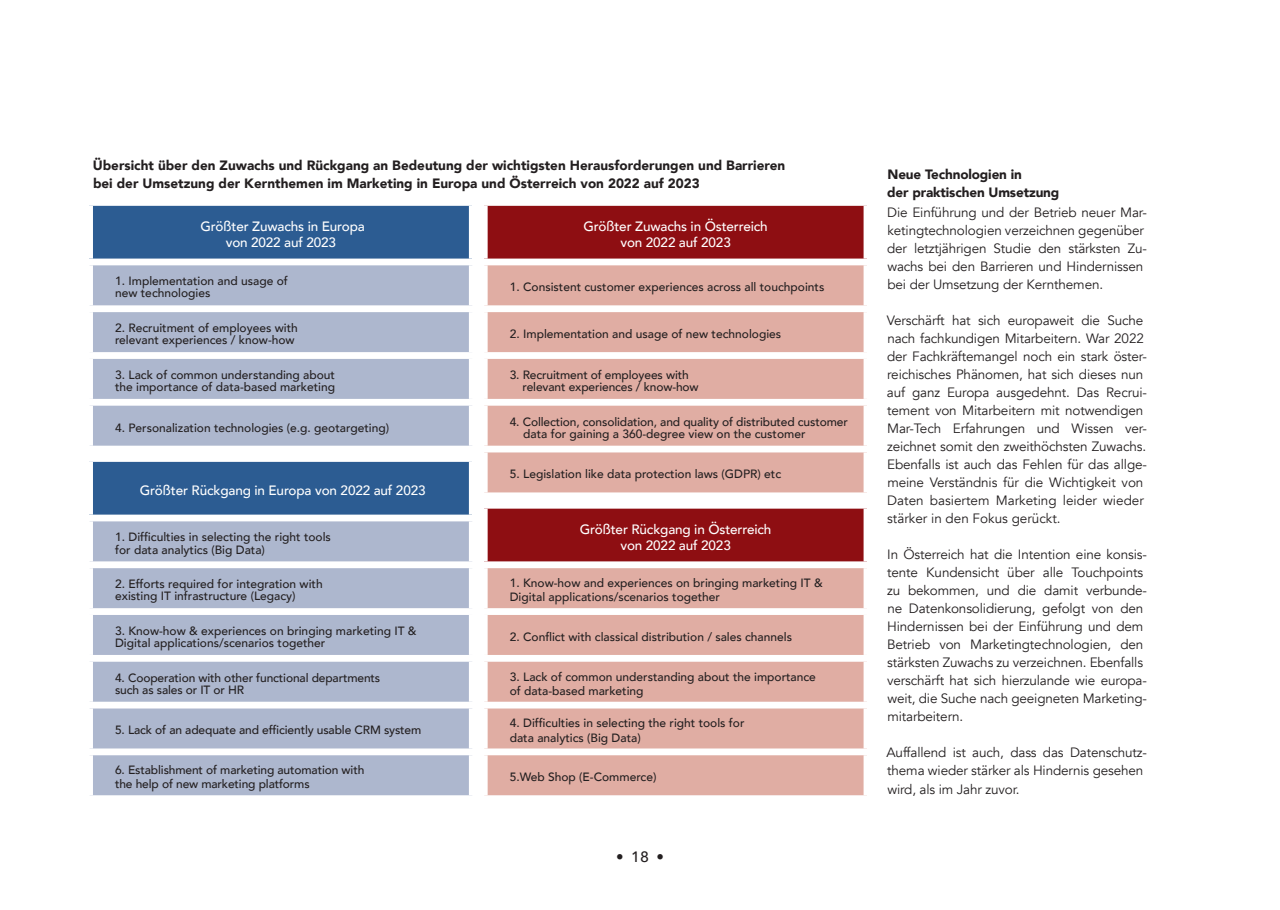
<style>
.page{position:relative;width:1280px;height:910px;background:#fff}
.page>*{position:absolute;margin:0;border:0;box-sizing:border-box;transform-origin:0 0}
.t1{font:500 15px "Avenir Next";color:#231f20}
.t2{font:13.5px/18px "Avenir";letter-spacing:-.01em;color:#231f20}
.t3{font:900 13.5px/18px "Avenir";color:#231f20}
.t4{font:500 13.5px/16.2px "Avenir";letter-spacing:-.01em;color:#fff;text-align:center}
.t5{font:500 12px/12.1px "Avenir";color:#231f20}
</style>
<div class="page">
<div style="left:90px;top:202px;width:382px;height:60px;background:#2c5c92"></div>
<div style="left:93px;top:265px;width:376px;height:181px;background:#adb7ce"></div>
<div style="left:86px;top:199px;width:390px;height:7px;background:#fff"></div>
<div style="left:86px;top:206px;width:7px;height:53px;background:#fff"></div>
<div style="left:469px;top:206px;width:7px;height:53px;background:#fff"></div>
<div style="left:86px;top:259px;width:390px;height:6px;background:#fff"></div>
<div style="left:86px;top:305px;width:390px;height:7px;background:#fff"></div>
<div style="left:86px;top:352px;width:390px;height:7px;background:#fff"></div>
<div style="left:86px;top:399px;width:390px;height:7px;background:#fff"></div>
<div style="left:484px;top:202px;width:383px;height:60px;background:#8e0e12"></div>
<div style="left:488px;top:265px;width:375px;height:227px;background:#e0ada3"></div>
<div style="left:481px;top:199px;width:389px;height:7px;background:#fff"></div>
<div style="left:481px;top:206px;width:7px;height:53px;background:#fff"></div>
<div style="left:863px;top:206px;width:7px;height:53px;background:#fff"></div>
<div style="left:481px;top:259px;width:389px;height:6px;background:#fff"></div>
<div style="left:481px;top:305px;width:389px;height:7px;background:#fff"></div>
<div style="left:481px;top:352px;width:389px;height:7px;background:#fff"></div>
<div style="left:481px;top:399px;width:389px;height:7px;background:#fff"></div>
<div style="left:481px;top:446px;width:389px;height:6px;background:#fff"></div>
<div style="left:90px;top:458px;width:382px;height:60px;background:#2c5c92"></div>
<div style="left:93px;top:521px;width:376px;height:274px;background:#adb7ce"></div>
<div style="left:86px;top:455px;width:390px;height:7px;background:#fff"></div>
<div style="left:86px;top:462px;width:7px;height:53px;background:#fff"></div>
<div style="left:469px;top:462px;width:7px;height:53px;background:#fff"></div>
<div style="left:86px;top:515px;width:390px;height:6px;background:#fff"></div>
<div style="left:86px;top:561px;width:390px;height:7px;background:#fff"></div>
<div style="left:86px;top:608px;width:390px;height:7px;background:#fff"></div>
<div style="left:86px;top:655px;width:390px;height:7px;background:#fff"></div>
<div style="left:86px;top:702px;width:390px;height:6px;background:#fff"></div>
<div style="left:86px;top:748px;width:390px;height:7px;background:#fff"></div>
<div style="left:484px;top:505px;width:383px;height:60px;background:#8e0e12"></div>
<div style="left:488px;top:568px;width:375px;height:227px;background:#e0ada3"></div>
<div style="left:481px;top:502px;width:389px;height:7px;background:#fff"></div>
<div style="left:481px;top:509px;width:7px;height:52px;background:#fff"></div>
<div style="left:863px;top:509px;width:7px;height:52px;background:#fff"></div>
<div style="left:481px;top:561px;width:389px;height:7px;background:#fff"></div>
<div style="left:481px;top:608px;width:389px;height:7px;background:#fff"></div>
<div style="left:481px;top:655px;width:389px;height:7px;background:#fff"></div>
<div style="left:481px;top:702px;width:389px;height:6px;background:#fff"></div>
<div style="left:481px;top:748px;width:389px;height:7px;background:#fff"></div>
<p class="t3" style="left:93px;top:156px;width:694px">Übersicht über den Zuwachs und Rückgang an Bedeutung der wichtigsten Herausforderungen und Barrieren bei der Umsetzung der Kernthemen im Marketing in Europa und Österreich von 2022 auf 2023</p>
<p class="t4" style="left:201px;top:217px;width:166px">Größter Zuwachs in Europa von 2022 auf 2023</p>
<p class="t5" style="left:115px;top:274px;width:174px">1. Implementation and usage of new technologies</p>
<p class="t5" style="left:115px;top:321px;width:184px">2. Recruitment of employees with relevant experiences / know-how</p>
<p class="t5" style="left:115px;top:368px;width:222px">3. Lack of common understanding about the importance of data-based marketing</p>
<p class="t5" style="left:115px;top:421px;width:275px">4. Personalization technologies (e.g. geotargeting)</p>
<p class="t4" style="left:583px;top:217px;width:186px">Größter Zuwachs in Österreich von 2022 auf 2023</p>
<p class="t5" style="left:510px;top:280px;width:316px">1. Consistent customer experiences across all touchpoints</p>
<p class="t5" style="left:510px;top:327px;width:273px">2. Implementation and usage of new technologies</p>
<p class="t5" style="left:523px;top:368px;width:178px;text-indent:-13px">3. Recruitment of employees with relevant experiences / know-how</p>
<p class="t5" style="left:523px;top:415px;width:326px;text-indent:-13px">4. Collection, consolidation, and quality of distributed customer data for gaining a 360-degree view on the customer</p>
<p class="t5" style="left:510px;top:468px;width:273px">5. Legislation like data protection laws (GDPR) etc</p>
<p class="t4" style="left:140px;top:481px;width:287px">Größter Rückgang in Europa von 2022 auf 2023</p>
<p class="t5" style="left:115px;top:530px;width:217px">1. Difficulties in selecting the right tools for data analytics (Big Data)</p>
<p class="t5" style="left:115px;top:577px;width:209px">2. Efforts required for integration with existing IT infrastructure (Legacy)</p>
<p class="t5" style="left:115px;top:624px;width:303px">3. Know-how &amp; experiences on bringing marketing IT &amp;<br>Digital applications/scenarios together</p>
<p class="t5" style="left:115px;top:671px;width:267px">4. Cooperation with other functional departments such as sales or IT or HR</p>
<p class="t5" style="left:115px;top:724px;width:308px">5. Lack of an adequate and efficiently usable CRM system</p>
<p class="t5" style="left:115px;top:762px;width:251px;line-height:14.4px">6. Establishment of marketing automation with the help of new marketing platforms</p>
<p class="t4" style="left:580px;top:520px;width:193px">Größter Rückgang in Österreich von 2022 auf 2023</p>
<p class="t5" style="left:510px;top:575px;width:315px;line-height:14.4px">1. Know-how and experiences on bringing marketing IT &amp;<br>Digital applications/scenarios together</p>
<p class="t5" style="left:510px;top:630px;width:284px">2. Conflict with classical distribution / sales channels</p>
<p class="t5" style="left:510px;top:668px;width:308px;line-height:14.4px">3. Lack of common understanding about the importance of data-based marketing</p>
<p class="t5" style="left:510px;top:715px;width:236px;line-height:14.4px">4. Difficulties in selecting the right tools for data analytics (Big Data)</p>
<p class="t5" style="left:510px;top:770px;width:148px">5.Web Shop (E-Commerce)</p>
<p class="t1" style="left:616px;top:844px;width:49px">•18•</p>
<p class="t3" style="left:887px;top:165px;width:174px">Neue Technologien in<br>der praktischen Umsetzung</p>
<p class="t2" style="left:887px;top:203px;width:261px">Die Einführung und der Betrieb neuer Mar&shy;ketingtechnologien verzeichnen gegenüber der letztjährigen Studie den stärksten Zu&shy;wachs bei den Barrieren und Hindernissen bei der Umsetzung der Kernthemen.</p>
<p class="t2" style="left:887px;top:311px;width:262px">Verschärft hat sich europaweit die Suche nach fachkundigen Mitarbeitern. War 2022 der Fachkräftemangel noch ein stark öster&shy;reichisches Phänomen, hat sich dieses nun auf ganz Europa ausgedehnt. Das Recrui&shy;tement von Mitarbeitern mit notwendigen Mar-Tech Erfahrungen und Wissen ver&shy;zeichnet somit den zweithöchsten Zuwachs.<br>Ebenfalls ist auch das Fehlen für das allge&shy;meine Verständnis für die Wichtigkeit von Daten basiertem Marketing leider wieder stärker in den Fokus gerückt.</p>
<p class="t2" style="left:887px;top:545px;width:261px">In Österreich hat die Intention eine konsis&shy;tente Kundensicht über alle Touchpoints zu bekommen, und die damit verbunde&shy;ne Datenkonsolidierung, gefolgt von den Hindernissen bei der Einführung und dem Betrieb von Marketingtechnologien, den stärksten Zuwachs zu verzeichnen. Ebenfalls verschärft hat sich hierzulande wie europa&shy;weit, die Suche nach geeigneten Marketing&shy;mitarbeitern.</p>
<p class="t2" style="left:886px;top:743px;width:262px">Auffallend ist auch, dass das Datenschutz&shy;thema wieder stärker als Hindernis gesehen</p>
<p class="t2" style="left:887px;top:781px;width:134px">wird, als im Jahr zuvor.</p>
</div>
